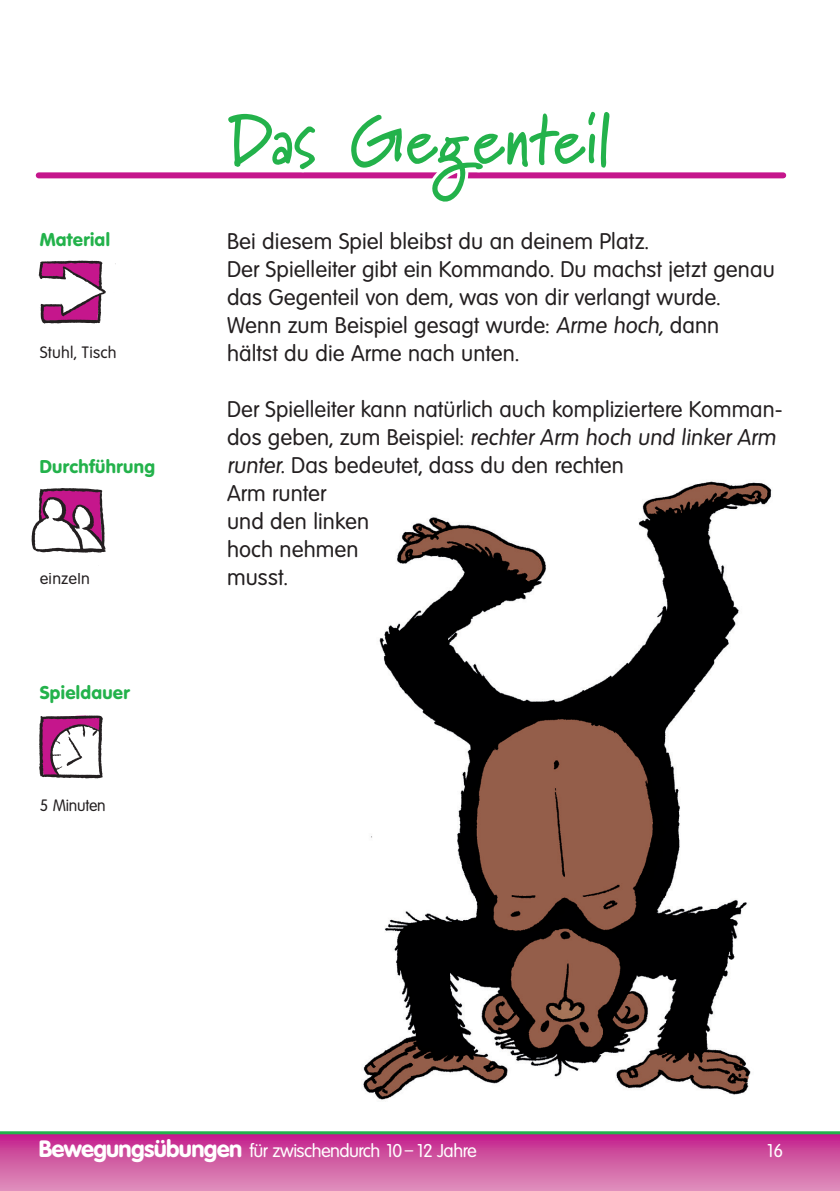
<style>
.page{position:relative;width:840px;height:1191px;background:#fff}
.page>*{position:absolute;margin:0;border:0;box-sizing:border-box;transform-origin:0 0}
.t1{font:700 68px "Marydale";color:#23b24b;scale:.9 1}
.t2{font:22px/28px "Volkswagen";letter-spacing:.005em;color:#231f20}
.t3{font:18px "Volkswagen";letter-spacing:-.03em;color:#fff}
.t4{font:700 18px "Volkswagen";letter-spacing:.02em;color:#23b24b}
.t5{font:16px "Volkswagen";letter-spacing:.01em;color:#231f20}
.t6{font:16px "Volkswagen";letter-spacing:-.015em;color:#231f20}
.s1{font-style:italic}
.s2{font-weight:700;font-size:23px}
</style>
<div class="page">
<div style="left:0;top:1134px;width:839px;height:57px;background:linear-gradient(to bottom,#c4208c,#e096bc)"></div>
<hr style="left:0;top:1131px;width:839px;height:3px;background:#23b24b">
<img style="left:38px;top:261px;width:68px;height:63px">
<img style="left:31px;top:488px;width:75px;height:65px">
<div style="left:39px;top:172px;width:743px;height:6px;background:#c5168c"></div>
<img style="left:39px;top:715px;width:64px;height:64px">
<img style="left:363px;top:481px;width:409px;height:619px">
<svg style="left:218px;top:172px;width:103px;height:1px"></svg>
<svg style="left:350px;top:172px;width:267px;height:7px"></svg>
<p class="t4" style="left:40px;top:228px;width:72px">Material</p>
<p class="t5" style="left:40px;top:343px;width:78px">Stuhl, Tisch</p>
<p class="t4" style="left:40px;top:455px;width:117px">Durchführung</p>
<p class="t5" style="left:40px;top:569px;width:52px">einzeln</p>
<p class="t4" style="left:40px;top:682px;width:91px">Spieldauer</p>
<p class="t6" style="left:40px;top:796px;width:67px">5 Minuten</p>
<h1 class="t1" style="left:229px;top:99px;width:424px">Das Gegenteil</h1>
<p class="t2" style="left:227px;top:227px;width:549px">Bei diesem Spiel bleibst du an deinem Platz.<br>Der Spielleiter gibt ein Kommando. Du machst jetzt genau das Gegenteil von dem, was von dir verlangt wurde.<br>Wenn zum Beispiel gesagt wurde: <span class="s1">Arme hoch,</span> dann hältst du die Arme nach unten.</p>
<p class="t2" style="left:227px;top:395px;width:557px">Der Spielleiter kann natürlich auch kompliziertere Komman&shy;dos geben, zum Beispiel: <span class="s1">rechter Arm hoch und linker Arm runter.</span> Das bedeutet, dass du den rechten<br>Arm runter<br>und den linken<br>hoch nehmen<br>musst.</p>
<p class="t3" style="left:39px;top:1140px;width:439px"><span class="s2">Bewegungsübungen</span> für zwischendurch 10–12 Jahre</p>
<p class="t3" style="left:765px;top:1140px;width:19px">16</p>
</div>
